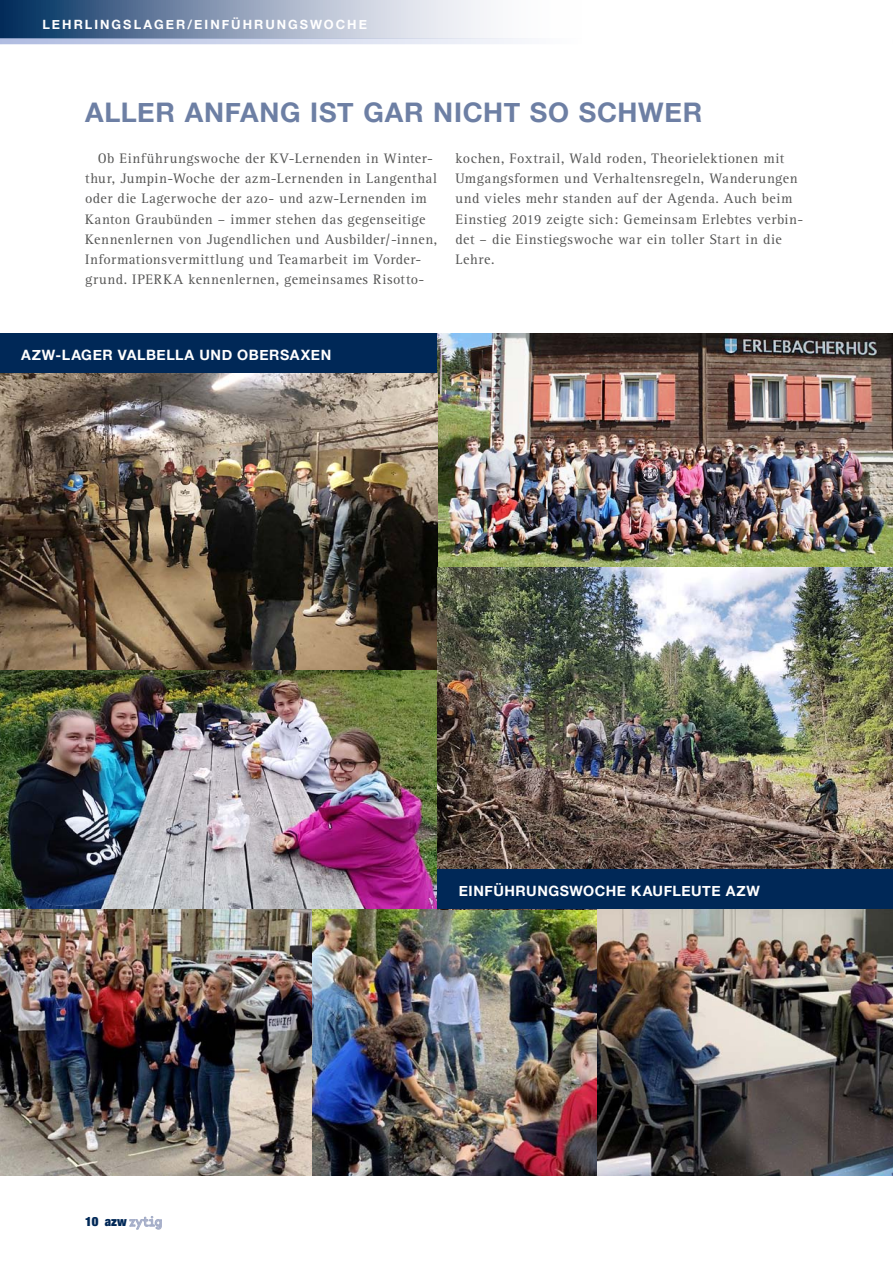
<style>
.page{position:relative;width:893px;height:1263px;background:#fff}
.page>*{position:absolute;margin:0;border:0;box-sizing:border-box;transform-origin:0 0}
.t1{font:700 27px "Helvetica Neue";letter-spacing:.025em;color:#6d7fa4}
.t2{font:14.25px/20.2px "Rotis Serif";letter-spacing:.04em;color:#565655}
.t3{font:700 14.25px "Helvetica Neue";letter-spacing:.04em;color:#fff}
.t4{font:700 12.75px "Helvetica Neue";letter-spacing:.16em;color:#fff}
.t5{font:900 expanded 12.75px "Helvetica Neue";color:#002857}
.s1{font-family:"Base Mono Wide Reg";font-weight:400;font-stretch:normal;font-size:14.1px;color:#a4adc8}
</style>
<div class="page">
<svg style="left:129px;top:1216px;width:33px;height:13px"></svg>
<svg style="left:0;top:0;width:484px;height:38px;background:#899bb5"></svg>
<svg style="left:0;top:38px;width:527px;height:6px;background:#cbd3e9"></svg>
<div style="left:0;top:334px;width:437px;height:39px;background:#002857"></div>
<hr style="left:892px;top:102px;width:1px;height:39px;background:#002857">
<img style="left:437px;top:334px;width:456px;height:536px">
<img style="left:0;top:373px;width:438px;height:536px">
<img style="left:0;top:909px;width:313px;height:266px">
<img style="left:313px;top:909px;width:285px;height:266px">
<img style="left:598px;top:909px;width:295px;height:266px">
<div style="left:437px;top:870px;width:456px;height:39px;background:#002857"></div>
<p class="t4" style="left:43px;top:17px;width:326px">LEHRLINGSLAGER/EINFÜ HRUNGSWOCHE</p>
<h1 class="t1" style="left:85px;top:96px;width:619px">ALLER ANFANG IST GAR NICHT SO SCHWER</h1>
<p class="t2" style="left:85px;top:148px;width:354px;text-indent:13px">Ob Einführungswoche der KV-Lernenden in Winter&shy;thur, Jumpin-Woche der azm-Lernenden in Langenthal oder die Lagerwoche der azo- und azw-Lernenden im Kanton Graubünden – immer stehen das gegenseitige Kennenlernen von Jugendlichen und Ausbilder/-innen, Informationsvermittlung und Teamarbeit im Vorder&shy;grund. IPERKA kennenlernen, gemeinsames Risotto-</p>
<p class="t2" style="left:455px;top:148px;width:349px">kochen, Foxtrail, Wald roden, Theorielektionen mit Umgangsformen und Verhaltensregeln, Wanderungen und vieles mehr standen auf der Agenda. Auch beim Einstieg 2019 zeigte sich: Gemeinsam Erlebtes verbin&shy;det – die Einstiegswoche war ein toller Start in die Lehre.</p>
<p class="t3" style="left:21px;top:346px;width:311px">AZW-LAGER VALBELLA UND OBERSAXEN</p>
<p class="t5" style="left:85px;top:1213px;width:79px">10 azw <span class="s1">zytig</span></p>
<p class="t3" style="left:459px;top:882px;width:303px">EINFÜHRUNGSWOCHE KAUFLEUTE AZW</p>
</div>
